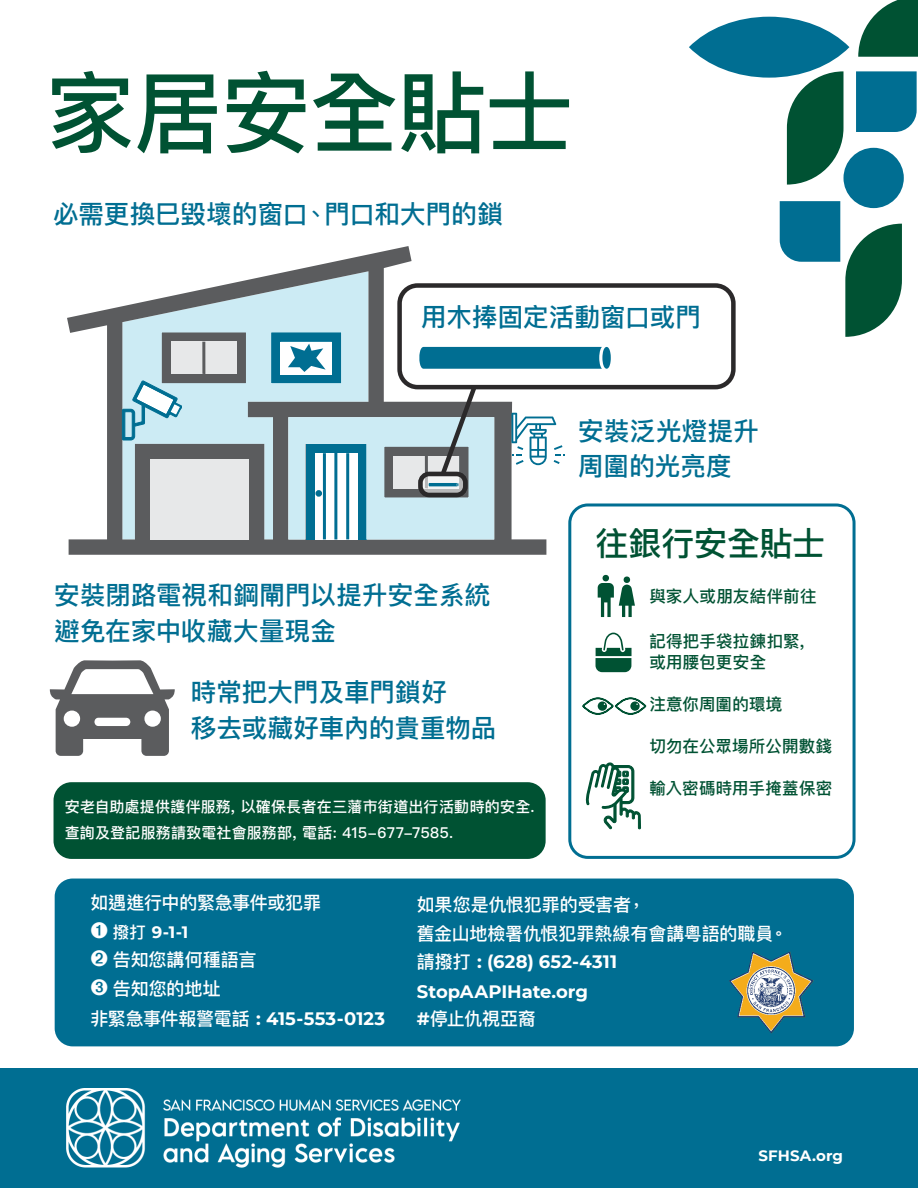
<style>
.page{position:relative;width:918px;height:1188px;background:#fff}
.page>*{position:absolute;margin:0;border:0;box-sizing:border-box;transform-origin:0 0}
.t1{font:500 88.5px "Ping Fang HK";letter-spacing:-.005em;color:#005233}
.t2{font:500 33px "Ping Fang HK";letter-spacing:-.005em;color:#005233}
.t3{font:500 25.5px/36px "Ping Fang HK";letter-spacing:.005em;color:#006e92}
.t4{font:500 18px/28.5px "Ping Fang HK";letter-spacing:-.005em;color:#fff}
.t5{font:700 18px/30px "Montserrat";color:#fff}
.t6{font:500 16.5px/21px "Ping Fang HK";letter-spacing:.015em;color:#005233}
.t7{font:700 16.5px "Montserrat";color:#fff}
.t8{font:500 15px/25.5px "Ping Fang HK";letter-spacing:.015em;color:#fff}
.t9{font:700 15px "Montserrat";letter-spacing:.005em;color:#fff}
.s1{font-family:"Ping Fang HK";font-weight:500}
.s2{font-family:"Montserrat";font-weight:700}
</style>
<div class="page">
<div style="left:0;top:1068px;width:918px;height:120px;background:#006e92"></div>
<svg style="left:50px;top:660px;width:125px;height:96px"></svg>
<div style="left:843px;top:148px;width:61px;height:60px;background:#006e92;border-radius:50%"></div>
<div style="left:689px;top:17px;width:160px;height:61px;background:#006e92;border-radius:50%"></div>
<svg style="left:787px;top:71px;width:56px;height:114px"></svg>
<svg style="left:856px;top:71px;width:61px;height:61px;background:#0a7396"></svg>
<svg style="left:858px;top:0;width:60px;height:57px"></svg>
<svg style="left:780px;top:201px;width:122px;height:136px"></svg>
<img style="left:67px;top:1088px;width:393px;height:79px">
<div style="left:55px;top:879px;width:799px;height:167px;background:#006e92;border-radius:18px"></div>
<img style="left:729px;top:951px;width:85px;height:83px">
<div style="left:568px;top:503px;width:288px;height:356px;border:3px solid #006e92;border-radius:18px"></div>
<svg style="left:598px;top:574px;width:37px;height:43px"></svg>
<svg style="left:596px;top:633px;width:36px;height:39px"></svg>
<svg style="left:586px;top:763px;width:55px;height:66px"></svg>
<svg style="left:582px;top:697px;width:65px;height:18px"></svg>
<div style="left:54px;top:782px;width:492px;height:77px;background:#005233;border-radius:18px"></div>
<svg style="left:67px;top:246px;width:479px;height:309px"></svg>
<div style="left:150px;top:459px;width:99px;height:80px;background:#e7e8e9"></div>
<svg style="left:121px;top:323px;width:134px;height:118px;background:#b5ced6"></svg>
<div style="left:397px;top:283px;width:339px;height:106px;border:5px solid #2b292a;border-radius:18px"></div>
<svg style="left:262px;top:323px;width:349px;height:216px"></svg>
<h1 class="t1" style="left:46px;top:58px;width:529px">家居安全貼士</h1>
<p class="t3" style="left:53px;top:195px;width:451px">必需更換巳毀壞的窗口、門口和大門的鎖</p>
<p class="t3" style="left:421px;top:298px;width:281px">用木捧固定活動窗口或門</p>
<p class="t3" style="left:54px;top:577px;width:437px">安裝閉路電視和鋼閘門以提升安全系統避免在家中收藏大量現金</p>
<p class="t3" style="left:191px;top:673px;width:307px">時常把大門及車門鎖好<br>移去或藏好車內的貴重物品</p>
<p class="t8" style="left:65px;top:794px;width:471px">安老自助處提供護伴服務, 以確保長者在三藩市街道出行活動時的安全.查詢及登記服務請致電社會服務部, 電話: 415-677-7585.</p>
<p class="t3" style="left:578px;top:414px;width:182px;line-height:34.5px">安裝泛光燈提升周圍的光亮度</p>
<p class="t2" style="left:596px;top:523px;width:231px">往銀行安全貼士</p>
<p class="t6" style="left:649px;top:586px;width:169px">與家人或朋友結伴前往</p>
<p class="t6" style="left:649px;top:631px;width:156px">記得把手袋拉鍊扣緊,或用腰包更安全</p>
<p class="t6" style="left:649px;top:694px;width:135px">注意你周圍的環境</p>
<p class="t6" style="left:649px;top:736px;width:185px">切勿在公眾場所公開數錢</p>
<p class="t6" style="left:649px;top:778px;width:185px">輸入密碼時用手掩蓋保密</p>
<p class="t4" style="left:90px;top:888px;width:232px">如遇進行中的緊急事件或犯罪</p>
<p class="t7" style="left:90px;top:925px;width:99px">➊ <span class="s1">撥打</span> 9-1-1</p>
<p class="t4" style="left:90px;top:945px;width:168px">➋ 告知您講何種語言<br>➌ 告知您的地址</p>
<p class="t5" style="left:90px;top:1005px;width:296px"><span class="s1">非緊急事件報警電話</span> : 415-553-0123</p>
<p class="t4" style="left:417px;top:890px;width:372px">如果您是仇恨犯罪的受害者，<br>舊金山地檢署仇恨犯罪熱線有會講粵語的職員。</p>
<p class="t5" style="left:417px;top:948px;width:202px"><span class="s1">請撥打</span> : (628) 652-4311<br>StopAAPIHate.org</p>
<p class="t4" style="left:417px;top:1004px;width:120px"><span class="s2">#</span>停止仇視亞裔</p>
<p class="t9" style="left:759px;top:1149px;width:86px">SFHSA.org</p>
</div>
